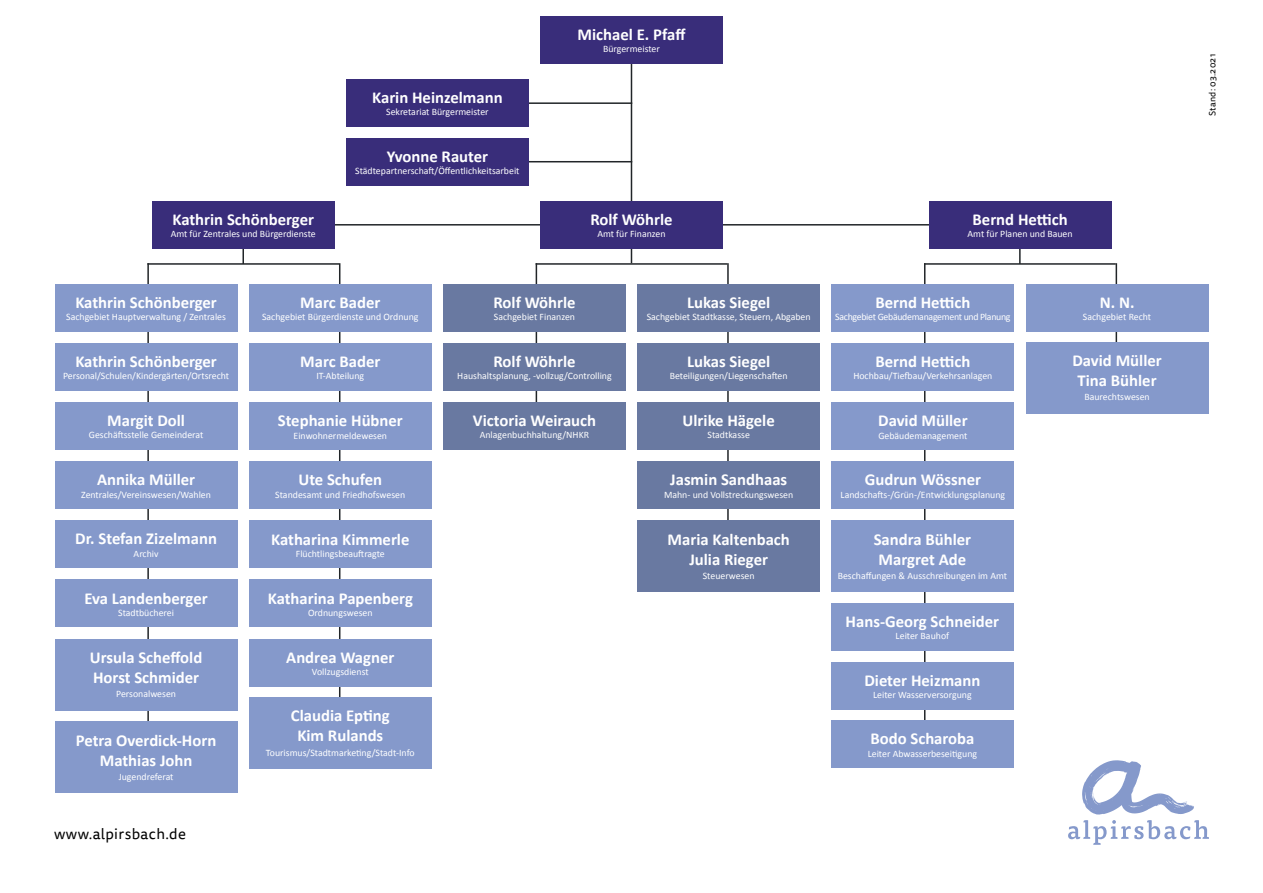
<style>
.page{position:relative;width:1263px;height:893px;background:#fff}
.page>*{position:absolute;margin:0;border:0;box-sizing:border-box;transform-origin:0 0}
.t1{font:700 16.65px/20.1px "Calibri";color:#fff;text-align:center}
.t2{font:15px "Tisa Sans Pro";letter-spacing:.025em;color:#000}
.t3{font:9.75px "Calibri";color:#fff}
.t4{font:9.75px "Calibri";letter-spacing:-.03em;color:#fff}
.t5{font:9px "Tisa Sans Pro";letter-spacing:.025em;color:#000}
</style>
<div class="page">
<hr style="left:631px;top:34px;width:1px;height:229px;background:#212528">
<hr style="left:242px;top:225px;width:2px;height:39px;background:#212528">
<hr style="left:1019px;top:212px;width:2px;height:52px;background:#212528">
<hr style="left:727px;top:263px;width:2px;height:275px;background:#212528">
<hr style="left:339px;top:263px;width:1px;height:478px;background:#212528">
<hr style="left:1115px;top:263px;width:2px;height:85px;background:#212528">
<hr style="left:536px;top:263px;width:1px;height:163px;background:#212528">
<hr style="left:147px;top:263px;width:2px;height:486px;background:#212528">
<hr style="left:924px;top:263px;width:1px;height:459px;background:#212528">
<hr style="left:237px;top:224px;width:789px;height:2px;background:#212528">
<hr style="left:536px;top:263px;width:191px;height:2px;background:#212528">
<hr style="left:147px;top:263px;width:192px;height:2px;background:#212528">
<hr style="left:924px;top:263px;width:192px;height:2px;background:#212528">
<hr style="left:475px;top:161px;width:157px;height:1px;background:#212528">
<hr style="left:475px;top:102px;width:157px;height:2px;background:#212528">
<svg style="left:1068px;top:760px;width:141px;height:85px"></svg>
<div style="left:443px;top:284px;width:183px;height:48px;background:#6979a1"></div>
<div style="left:443px;top:343px;width:183px;height:48px;background:#6979a1"></div>
<div style="left:540px;top:201px;width:183px;height:48px;background:#392d7a"></div>
<div style="left:152px;top:201px;width:183px;height:48px;background:#392d7a"></div>
<div style="left:929px;top:201px;width:182px;height:48px;background:#392d7a"></div>
<div style="left:540px;top:16px;width:183px;height:48px;background:#392d7a"></div>
<div style="left:346px;top:138px;width:183px;height:48px;background:#392d7a"></div>
<div style="left:346px;top:79px;width:183px;height:48px;background:#392d7a"></div>
<div style="left:1026px;top:284px;width:182px;height:48px;background:#8599cb"></div>
<div style="left:249px;top:284px;width:183px;height:48px;background:#8599cb"></div>
<div style="left:249px;top:343px;width:183px;height:48px;background:#8599cb"></div>
<div style="left:443px;top:402px;width:183px;height:48px;background:#6979a1"></div>
<div style="left:831px;top:343px;width:183px;height:48px;background:#8599cb"></div>
<div style="left:831px;top:402px;width:183px;height:48px;background:#8599cb"></div>
<div style="left:831px;top:461px;width:183px;height:48px;background:#8599cb"></div>
<div style="left:831px;top:284px;width:183px;height:48px;background:#8599cb"></div>
<div style="left:55px;top:284px;width:183px;height:48px;background:#8599cb"></div>
<div style="left:55px;top:343px;width:183px;height:48px;background:#8599cb"></div>
<div style="left:55px;top:402px;width:183px;height:48px;background:#8599cb"></div>
<div style="left:55px;top:461px;width:183px;height:48px;background:#8599cb"></div>
<div style="left:249px;top:402px;width:183px;height:48px;background:#8599cb"></div>
<div style="left:249px;top:461px;width:183px;height:48px;background:#8599cb"></div>
<div style="left:637px;top:402px;width:183px;height:48px;background:#6979a1"></div>
<div style="left:249px;top:521px;width:183px;height:47px;background:#8599cb"></div>
<div style="left:831px;top:603px;width:183px;height:48px;background:#8599cb"></div>
<div style="left:637px;top:461px;width:183px;height:48px;background:#6979a1"></div>
<div style="left:831px;top:662px;width:183px;height:47px;background:#8599cb"></div>
<div style="left:249px;top:580px;width:183px;height:47px;background:#8599cb"></div>
<div style="left:831px;top:720px;width:183px;height:48px;background:#8599cb"></div>
<div style="left:249px;top:639px;width:183px;height:47px;background:#8599cb"></div>
<div style="left:55px;top:520px;width:183px;height:48px;background:#8599cb"></div>
<div style="left:55px;top:580px;width:183px;height:47px;background:#8599cb"></div>
<div style="left:55px;top:639px;width:183px;height:71px;background:#8599cb"></div>
<div style="left:249px;top:697px;width:183px;height:72px;background:#8599cb"></div>
<div style="left:637px;top:521px;width:183px;height:71px;background:#6979a1"></div>
<div style="left:1026px;top:342px;width:182px;height:72px;background:#8599cb"></div>
<div style="left:831px;top:521px;width:183px;height:71px;background:#8599cb"></div>
<div style="left:55px;top:722px;width:183px;height:71px;background:#8599cb"></div>
<div style="left:637px;top:284px;width:183px;height:48px;background:#6979a1"></div>
<div style="left:637px;top:343px;width:183px;height:48px;background:#6979a1"></div>
<h1 class="t1" style="left:578px;top:24px;width:109px">Michael E. Pfaff</h1>
<h1 class="t1" style="left:372px;top:88px;width:132px">Karin Heinzelmann</h1>
<p class="t3" style="left:386px;top:106px;width:104px">Sekretariat Bürgermeister</p>
<h1 class="t1" style="left:387px;top:146px;width:103px">Yvonne Rauter</h1>
<p class="t3" style="left:355px;top:165px;width:166px">Städtepartnerschaft/Öffentlichkeitsarbeit</p>
<p class="t3" style="left:603px;top:43px;width:58px">Bürgermeister</p>
<h1 class="t1" style="left:172px;top:209px;width:143px">Kathrin Schönberger</h1>
<h1 class="t1" style="left:590px;top:209px;width:84px">Rolf Wöhrle</h1>
<h1 class="t1" style="left:972px;top:209px;width:97px">Bernd Hettich</h1>
<p class="t3" style="left:171px;top:228px;width:147px">Amt für Zentrales und Bürgerdienste</p>
<p class="t3" style="left:597px;top:228px;width:70px">Amt für Finanzen</p>
<p class="t3" style="left:967px;top:228px;width:107px">Amt für Planen und Bauen</p>
<h1 class="t1" style="left:75px;top:292px;width:143px">Kathrin Schönberger</h1>
<h1 class="t1" style="left:875px;top:292px;width:97px">Bernd Hettich</h1>
<h1 class="t1" style="left:493px;top:292px;width:84px">Rolf Wöhrle</h1>
<h1 class="t1" style="left:687px;top:292px;width:85px">Lukas Siegel</h1>
<h1 class="t1" style="left:300px;top:292px;width:82px">Marc Bader</h1>
<h1 class="t1" style="left:1100px;top:292px;width:36px">N. N.</h1>
<p class="t3" style="left:66px;top:311px;width:161px">Sachgebiet Hauptverwaltung / Zentrales</p>
<p class="t4" style="left:835px;top:311px;width:177px">Sachgebiet Gebäudemanagement und Planung</p>
<p class="t3" style="left:647px;top:311px;width:165px">Sachgebiet Stadtkasse, Steuern, Abgaben</p>
<p class="t3" style="left:262px;top:311px;width:158px">Sachgebiet Bürgerdienste und Ordnung</p>
<p class="t3" style="left:1083px;top:311px;width:70px">Sachgebiet Recht</p>
<p class="t3" style="left:494px;top:311px;width:83px">Sachgebiet Finanzen</p>
<h1 class="t1" style="left:75px;top:351px;width:143px">Kathrin Schönberger</h1>
<p class="t3" style="left:63px;top:370px;width:168px">Personal/Schulen/Kindergärten/Ortsrecht</p>
<h1 class="t1" style="left:300px;top:351px;width:82px">Marc Bader</h1>
<p class="t3" style="left:316px;top:370px;width:49px">IT-Abteilung</p>
<h1 class="t1" style="left:493px;top:351px;width:84px">Rolf Wöhrle</h1>
<p class="t3" style="left:457px;top:370px;width:156px">Haushaltsplanung, -vollzug/Controlling</p>
<h1 class="t1" style="left:687px;top:351px;width:85px">Lukas Siegel</h1>
<p class="t3" style="left:670px;top:370px;width:119px">Beteiligungen/Liegenschaften</p>
<h1 class="t1" style="left:875px;top:351px;width:97px">Bernd Hettich</h1>
<p class="t3" style="left:853px;top:370px;width:141px">Hochbau/Tiefbau/Verkehrsanlagen</p>
<h1 class="t1" style="left:1072px;top:351px;width:91px">David Müller<br>Tina Bühler</h1>
<p class="t3" style="left:1084px;top:391px;width:67px">Baurechtswesen</p>
<h1 class="t1" style="left:107px;top:410px;width:79px">Margit Doll</h1>
<h1 class="t1" style="left:278px;top:411px;width:127px">Stephanie Hübner</h1>
<h1 class="t1" style="left:473px;top:410px;width:125px">Victoria Weirauch</h1>
<h1 class="t1" style="left:683px;top:410px;width:94px">Ulrike Hägele</h1>
<h1 class="t1" style="left:878px;top:411px;width:91px">David Müller</h1>
<p class="t3" style="left:89px;top:429px;width:116px">Geschäftsstelle Gemeinderat</p>
<p class="t3" style="left:294px;top:429px;width:95px">Einwohnermeldewesen</p>
<p class="t3" style="left:480px;top:429px;width:111px">Anlagenbuchhaltung/NHKR</p>
<p class="t3" style="left:707px;top:429px;width:44px">Stadtkasse</p>
<p class="t3" style="left:878px;top:429px;width:91px">Gebäudemanagement</p>
<h1 class="t1" style="left:97px;top:470px;width:100px">Annika Müller</h1>
<h1 class="t1" style="left:298px;top:470px;width:85px">Ute Schufen</h1>
<h1 class="t1" style="left:670px;top:470px;width:119px">Jasmin Sandhaas</h1>
<h1 class="t1" style="left:865px;top:470px;width:118px">Gudrun Wössner</h1>
<p class="t3" style="left:81px;top:488px;width:131px">Zentrales/Vereinswesen/Wahlen</p>
<p class="t3" style="left:275px;top:488px;width:132px">Standesamt und Friedhofswesen</p>
<p class="t3" style="left:664px;top:488px;width:131px">Mahn- und Vollstreckungswesen</p>
<p class="t3" style="left:840px;top:488px;width:166px">Landschafts-/Grün-/Entwicklungsplanung</p>
<h1 class="t1" style="left:75px;top:529px;width:143px">Dr. Stefan Zizelmann</h1>
<p class="t3" style="left:134px;top:547px;width:26px">Archiv</p>
<h1 class="t1" style="left:271px;top:529px;width:140px">Katharina Kimmerle</h1>
<p class="t3" style="left:296px;top:547px;width:90px">Flüchtlingsbeauftragte</p>
<h1 class="t1" style="left:668px;top:529px;width:124px">Maria Kaltenbach<br>Julia Rieger</h1>
<h1 class="t1" style="left:874px;top:529px;width:99px;text-align:left">Sandra Bühler<br>Margret Ade</h1>
<p class="t3" style="left:703px;top:569px;width:53px">Steuerwesen</p>
<p class="t3" style="left:838px;top:569px;width:171px">Beschaffungen &amp; Ausschreibungen im Amt</p>
<h1 class="t1" style="left:85px;top:588px;width:125px">Eva Landenberger</h1>
<h1 class="t1" style="left:268px;top:588px;width:147px">Katharina Papenberg</h1>
<p class="t3" style="left:118px;top:606px;width:57px">Stadtbücherei</p>
<p class="t3" style="left:308px;top:606px;width:66px">Ordnungswesen</p>
<h1 class="t1" style="left:846px;top:611px;width:155px">Hans-Georg Schneider</h1>
<p class="t3" style="left:896px;top:630px;width:55px">Leiter Bauhof</p>
<h1 class="t1" style="left:90px;top:647px;width:114px;text-align:left">Ursula Scheffold<br>Horst Schmider</h1>
<h1 class="t1" style="left:286px;top:647px;width:110px">Andrea Wagner</h1>
<p class="t3" style="left:312px;top:666px;width:58px">Vollzugsdienst</p>
<h1 class="t1" style="left:864px;top:670px;width:118px">Dieter Heizmann</h1>
<p class="t3" style="left:116px;top:687px;width:61px">Personalwesen</p>
<p class="t3" style="left:873px;top:688px;width:100px">Leiter Wasserversorgung</p>
<h1 class="t1" style="left:76px;top:730px;width:142px">Petra Overdick-Horn<br>Mathias John</h1>
<h1 class="t1" style="left:291px;top:706px;width:100px">Claudia Epting<br>Kim Rulands</h1>
<p class="t3" style="left:266px;top:746px;width:150px">Tourismus/Stadtmarketing/Stadt-Info</p>
<h1 class="t1" style="left:870px;top:729px;width:106px">Bodo Scharoba</h1>
<p class="t3" style="left:868px;top:747px;width:111px">Leiter Abwasserbeseitigung</p>
<p class="t3" style="left:119px;top:770px;width:56px">Jugendreferat</p>
<h2 class="t2" style="left:54px;top:824px;width:133px">www.alpirsbach.de</h2>
<p class="t5" style="left:1206px;top:116px;width:63px;rotate:-90deg">Stand: 03.2021</p>
</div>
